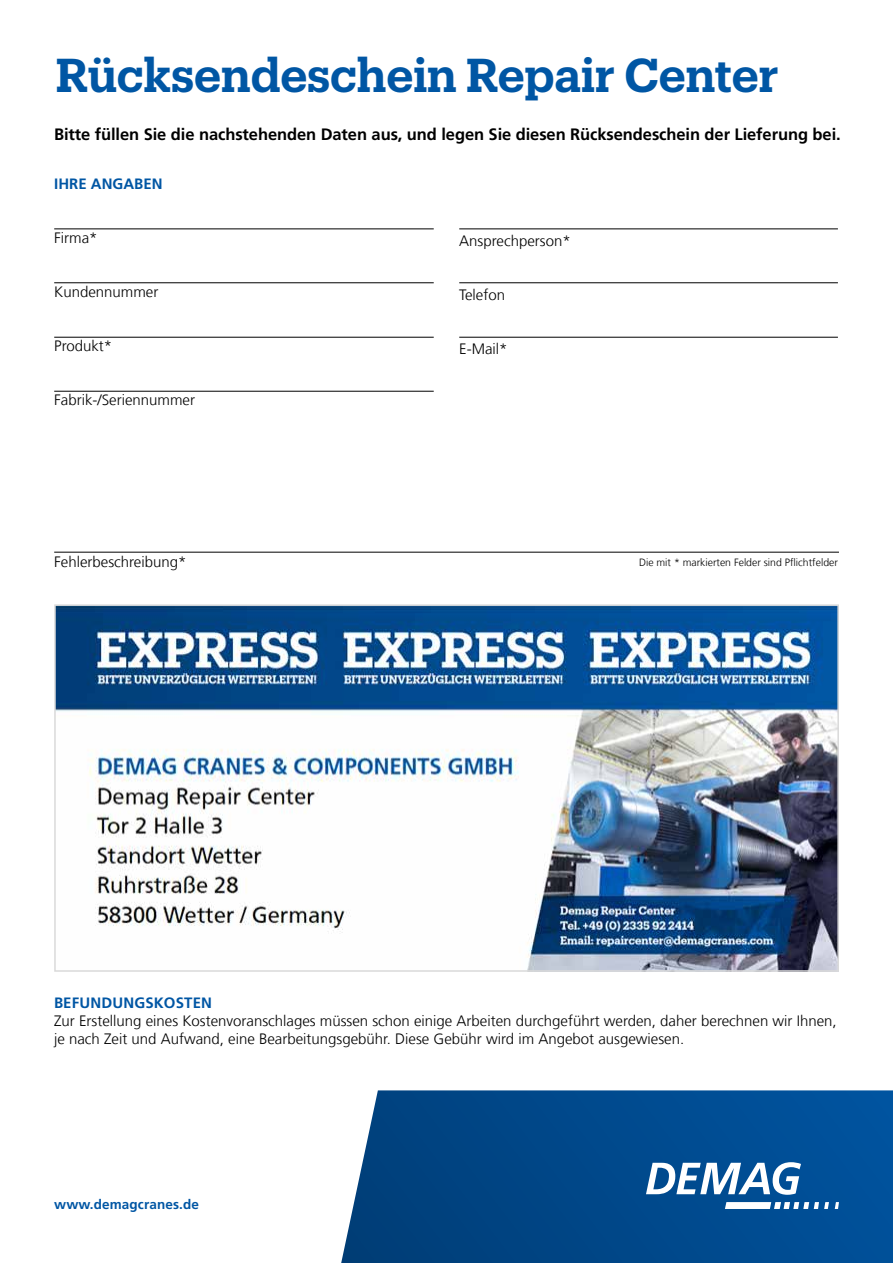
<style>
.page{position:relative;width:893px;height:1263px;background:#fff}
.page>*{position:absolute;margin:0;border:0;box-sizing:border-box;transform-origin:0 0}
.t1{font:600 46.5px "Produkt";letter-spacing:-.005em;color:#0056a4}
.t2{font:700 16.5px "Frutiger LT Com";letter-spacing:-.005em;color:#000}
.t3{font:300 15px/18px "Frutiger LT Com";color:#000}
.t4{font:700 15px "Frutiger LT Com";letter-spacing:.01em;color:#0056a4}
.t5{font:700 13.5px "Frutiger LT Com";letter-spacing:.01em;color:#0056a4}
.t6{font:300 10.5px "Frutiger LT Com";color:#000}
</style>
<div class="page">
<svg style="left:341px;top:1090px;width:552px;height:173px;background:#094f8f"></svg>
<svg style="left:646px;top:1162px;width:155px;height:33px"></svg>
<svg style="left:725px;top:1202px;width:104px;height:7px"></svg>
<svg style="left:835px;top:1202px;width:4px;height:7px"></svg>
<hr style="left:54px;top:229px;width:380px;height:1px;background:#000">
<hr style="left:54px;top:282px;width:380px;height:1px;background:#000">
<hr style="left:54px;top:337px;width:380px;height:1px;background:#000">
<hr style="left:54px;top:391px;width:380px;height:1px;background:#000">
<hr style="left:459px;top:229px;width:379px;height:1px;background:#000">
<hr style="left:459px;top:282px;width:379px;height:1px;background:#000">
<hr style="left:459px;top:337px;width:379px;height:1px;background:#000">
<hr style="left:54px;top:552px;width:785px;height:1px;background:#000">
<img style="left:57px;top:607px;width:779px;height:362px">
<div style="left:54px;top:604px;width:785px;height:368px;border:2px solid #dadada"></div>
<h1 class="t1" style="left:56px;top:42px;width:725px">Rücksendeschein Repair Center</h1>
<p class="t2" style="left:54px;top:125px;width:788px">Bitte füllen Sie die nachstehenden Daten aus, und legen Sie diesen Rücksendeschein der Lieferung bei.</p>
<p class="t4" style="left:54px;top:175px;width:110px">IHRE ANGABEN</p>
<p class="t3" style="left:54px;top:229px;width:45px">Firma*</p>
<p class="t3" style="left:54px;top:283px;width:106px">Kundennummer</p>
<p class="t3" style="left:54px;top:337px;width:60px">Produkt*</p>
<p class="t3" style="left:54px;top:391px;width:142px">Fabrik-/Seriennummer</p>
<p class="t3" style="left:54px;top:553px;width:134px">Fehlerbeschreibung*</p>
<p class="t3" style="left:459px;top:232px;width:113px">Ansprechperson*</p>
<p class="t3" style="left:459px;top:286px;width:47px">Telefon</p>
<p class="t3" style="left:459px;top:340px;width:50px">E-Mail*</p>
<p class="t6" style="left:639px;top:556px;width:200px">Die mit * markierten Felder sind Pflichtfelder</p>
<p class="t4" style="left:54px;top:994px;width:160px">BEFUNDUNGSKOSTEN</p>
<p class="t3" style="left:54px;top:1012px;width:784px">Zur Erstellung eines Kostenvoranschlages müssen schon einige Arbeiten durchgeführt werden, daher berechnen wir Ihnen, je nach Zeit und Aufwand, eine Bearbeitungsgebühr. Diese Gebühr wird im Angebot ausgewiesen.</p>
<p class="t5" style="left:54px;top:1196px;width:146px">www.demagcranes.de</p>
</div>
